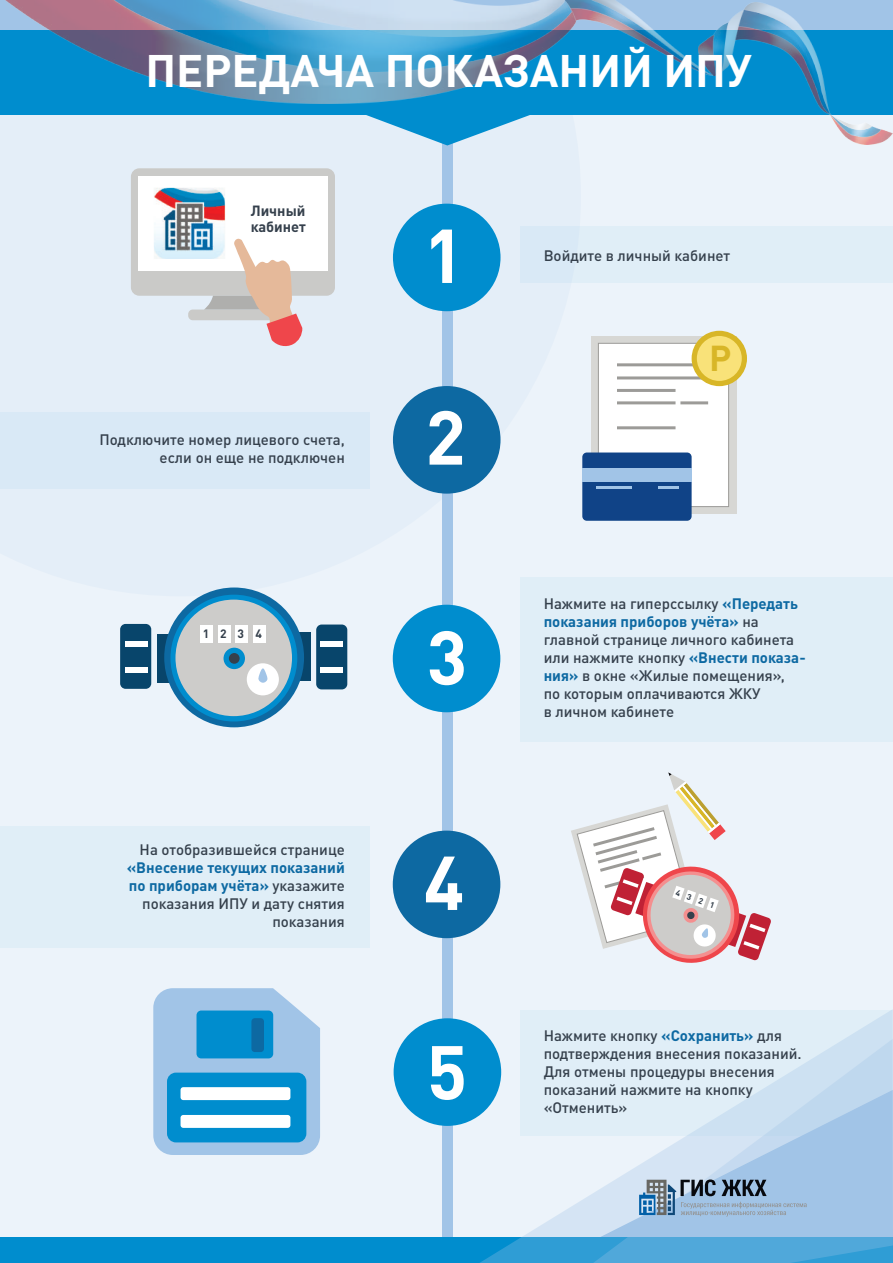
<style>
.page{position:relative;width:893px;height:1263px;background:#ecf3fa}
.page>*{position:absolute;margin:0;border:0;box-sizing:border-box;transform-origin:0 0}
.t1{font:700 75px "DIN Pro";color:#fff}
.t2{font:700 45px "DIN Pro";color:#fff}
.t3{font:700 35.55px "DIN Pro";color:#d8b627}
.t4{font:500 15px/18px "DIN Pro";color:#35404c}
.t5{font:700 15px/18px "DIN Pro";color:#0d69a2;text-align:right}
.t6{font:700 14.7px/15.6px "DIN Pro";color:#35404c}
.t7{font:700 12px "DIN Pro";color:#35404c}
.t8{font:700 8.25px "DIN Pro";color:#35404c}
.s1{font-weight:500;color:#35404c}
.s2{font-weight:700;color:#0d69a2}
</style>
<div class="page">
<div style="left:520px;top:227px;width:373px;height:56px;background:#e0eef7"></div>
<div style="left:520px;top:577px;width:373px;height:164px;background:#e0eef7"></div>
<div style="left:0;top:413px;width:369px;height:76px;background:#d9e9f6"></div>
<div style="left:0;top:826px;width:369px;height:122px;background:#e0eef7"></div>
<div style="left:131px;top:168px;width:204px;height:128px;background:#cacac8;border-radius:8px"></div>
<div style="left:188px;top:309px;width:90px;height:11px;background:#cacac8;border-radius:5px"></div>
<div style="left:138px;top:176px;width:190px;height:95px;background:#fff"></div>
<img style="left:154px;top:187px;width:71px;height:72px">
<svg style="left:204px;top:238px;width:98px;height:109px"></svg>
<div style="left:442px;top:138px;width:11px;height:1100px;background:#a1c4e7"></div>
<div style="left:393px;top:204px;width:107px;height:107px;background:#008dce;border-radius:50%"></div>
<div style="left:393px;top:386px;width:107px;height:108px;background:#0d69a2;border-radius:50%"></div>
<div style="left:393px;top:605px;width:107px;height:107px;background:#008dce;border-radius:50%"></div>
<div style="left:393px;top:831px;width:107px;height:107px;background:#0d69a2;border-radius:50%"></div>
<div style="left:394px;top:1018px;width:107px;height:108px;background:#008dce;border-radius:50%"></div>
<div style="left:591px;top:336px;width:145px;height:178px;background:#d7d7d4"></div>
<svg style="left:153px;top:988px;width:167px;height:167px;background:#a5c7e8"></svg>
<div style="left:167px;top:1072px;width:139px;height:70px;background:#008dce;border-radius:9px"></div>
<div style="left:181px;top:1087px;width:109px;height:13px;background:#fff;border-radius:3px"></div>
<div style="left:181px;top:1115px;width:109px;height:13px;background:#fff;border-radius:3px"></div>
<div style="left:197px;top:1010px;width:76px;height:48px;background:#008dce;border-radius:5px"></div>
<div style="left:251px;top:1018px;width:13px;height:34px;background:#0d69a2;border-radius:3px"></div>
<svg style="left:366px;top:115px;width:164px;height:30px"></svg>
<div style="left:0;top:0;width:893px;height:103px;background:#a1c4e7"></div>
<div style="left:0;top:30px;width:893px;height:85px;background:#008dce"></div>
<img style="left:743px;top:2px;width:39px;height:9px">
<img style="left:743px;top:11px;width:87px;height:103px">
<img style="left:576px;top:0;width:123px;height:72px">
<img style="left:829px;top:114px;width:64px;height:31px">
<img style="left:713px;top:26px;width:11px;height:49px">
<img style="left:699px;top:35px;width:16px;height:40px">
<img style="left:722px;top:11px;width:21px;height:59px">
<img style="left:132px;top:0;width:444px;height:103px">
<img style="left:5px;top:0;width:567px;height:71px">
<img style="left:100px;top:0;width:464px;height:36px">
<div style="left:0;top:1238px;width:893px;height:25px;background:#008dce"></div>
<svg style="left:479px;top:1010px;width:414px;height:253px;fill:#e0eef7"></svg>
<svg style="left:535px;top:1039px;width:358px;height:224px"></svg>
<svg style="left:639px;top:1179px;width:168px;height:37px;background:#88a3bd"></svg>
<div style="left:598px;top:343px;width:131px;height:164px;background:#fff;border:1px solid #9c9b98"></div>
<hr style="left:617px;top:363px;width:91px;height:3px;background:#9c9b98">
<hr style="left:617px;top:376px;width:91px;height:3px;background:#9c9b98">
<hr style="left:617px;top:389px;width:58px;height:3px;background:#9c9b98">
<hr style="left:617px;top:401px;width:58px;height:3px;background:#9c9b98">
<hr style="left:617px;top:426px;width:58px;height:3px;background:#9c9b98">
<hr style="left:680px;top:401px;width:28px;height:3px;background:#9c9b98">
<div style="left:582px;top:452px;width:110px;height:69px;background:#104387;border-radius:5px"></div>
<div style="left:582px;top:468px;width:110px;height:14px;background:#a1c4e7"></div>
<hr style="left:596px;top:487px;width:35px;height:2px;background:#a1c4e7">
<hr style="left:659px;top:487px;width:20px;height:2px;background:#a1c4e7">
<div style="left:692px;top:331px;width:55px;height:55px;background:#d8b627;border-radius:50%"></div>
<div style="left:697px;top:336px;width:45px;height:45px;background:#f9e279;border-radius:50%"></div>
<div style="left:157px;top:634px;width:26px;height:48px;background:#08456b"></div>
<div style="left:285px;top:632px;width:25px;height:48px;background:#08456b"></div>
<div style="left:316px;top:624px;width:31px;height:65px;background:#08456b;border-radius:5px"></div>
<div style="left:120px;top:624px;width:31px;height:65px;background:#08456b;border-radius:5px"></div>
<div style="left:125px;top:641px;width:23px;height:5px;background:#fff"></div>
<div style="left:125px;top:668px;width:23px;height:5px;background:#fff"></div>
<div style="left:320px;top:641px;width:23px;height:5px;background:#fff"></div>
<div style="left:320px;top:668px;width:23px;height:5px;background:#fff"></div>
<div style="left:164px;top:587px;width:140px;height:140px;background:#0d69a2;border-radius:50%"></div>
<div style="left:170px;top:595px;width:127px;height:126px;background:#008dce;border-radius:50%"></div>
<div style="left:175px;top:600px;width:117px;height:116px;background:#cdccca;border-radius:50%"></div>
<div style="left:200px;top:625px;width:13px;height:18px;background:#fff"></div>
<div style="left:218px;top:625px;width:12px;height:18px;background:#fff"></div>
<div style="left:235px;top:625px;width:13px;height:18px;background:#fff"></div>
<div style="left:253px;top:625px;width:12px;height:18px;background:#fff"></div>
<div style="left:224px;top:648px;width:21px;height:21px;background:#008dce;border-radius:50%"></div>
<div style="left:247px;top:663px;width:32px;height:32px;background:#fff;border-radius:50%"></div>
<div style="left:229px;top:653px;width:11px;height:11px;background:#35404c;border-radius:50%"></div>
<svg style="left:258px;top:668px;width:10px;height:15px"></svg>
<svg style="left:571px;top:772px;width:200px;height:191px"></svg>
<h2 class="t2" style="left:145px;top:33px;width:608px">ПЕРЕДАЧА ПОКАЗАНИЙ ИПУ</h2>
<p class="t6" style="left:251px;top:201px;width:57px">Личный кабинет</p>
<p class="t4" style="left:100px;top:428px;width:247px;text-align:right">Подключите номер лицевого счета, если он еще не подключен</p>
<p class="t7" style="left:203px;top:624px;width:61px">1234</p>
<p class="t4" style="left:140px;top:839px;width:207px">На отобразившейся странице</p>
<p class="t5" style="left:127px;top:857px;width:219px">«Внесение текущих показаний по приборам учёта» <span class="s1">указажите показания ИПУ и дату снятия показания</span></p>
<h1 class="t1" style="left:424px;top:193px;width:42px">1</h1>
<h1 class="t1" style="left:425px;top:375px;width:42px">2</h1>
<h1 class="t1" style="left:427px;top:595px;width:42px">3</h1>
<h1 class="t1" style="left:424px;top:820px;width:42px">4</h1>
<h1 class="t1" style="left:427px;top:1010px;width:42px">5</h1>
<p class="t4" style="left:544px;top:245px;width:188px">Войдите в личный кабинет</p>
<h3 class="t3" style="left:709px;top:328px;width:24px">Р</h3>
<p class="t4" style="left:544px;top:593px;width:264px">Нажмите на гиперссылку <span class="s2">«Передать показания приборов учёта»</span> на главной странице личного кабинета или нажмите кнопку <span class="s2">«Внести показа&shy;ния»</span> в окне «Жилые помещения»,<br>по которым оплачиваются ЖКУ<br>в личном кабинете</p>
<p class="t8" style="left:678px;top:886px;width:42px;rotate:19deg">4321</p>
<p class="t4" style="left:544px;top:1025px;width:260px">Нажмите кнопку <span class="s2">«Сохранить»</span> для подтверждения внесения показаний.<br>Для отмены процедуры внесения показаний нажмите на кнопку «Отменить»</p>
</div>
